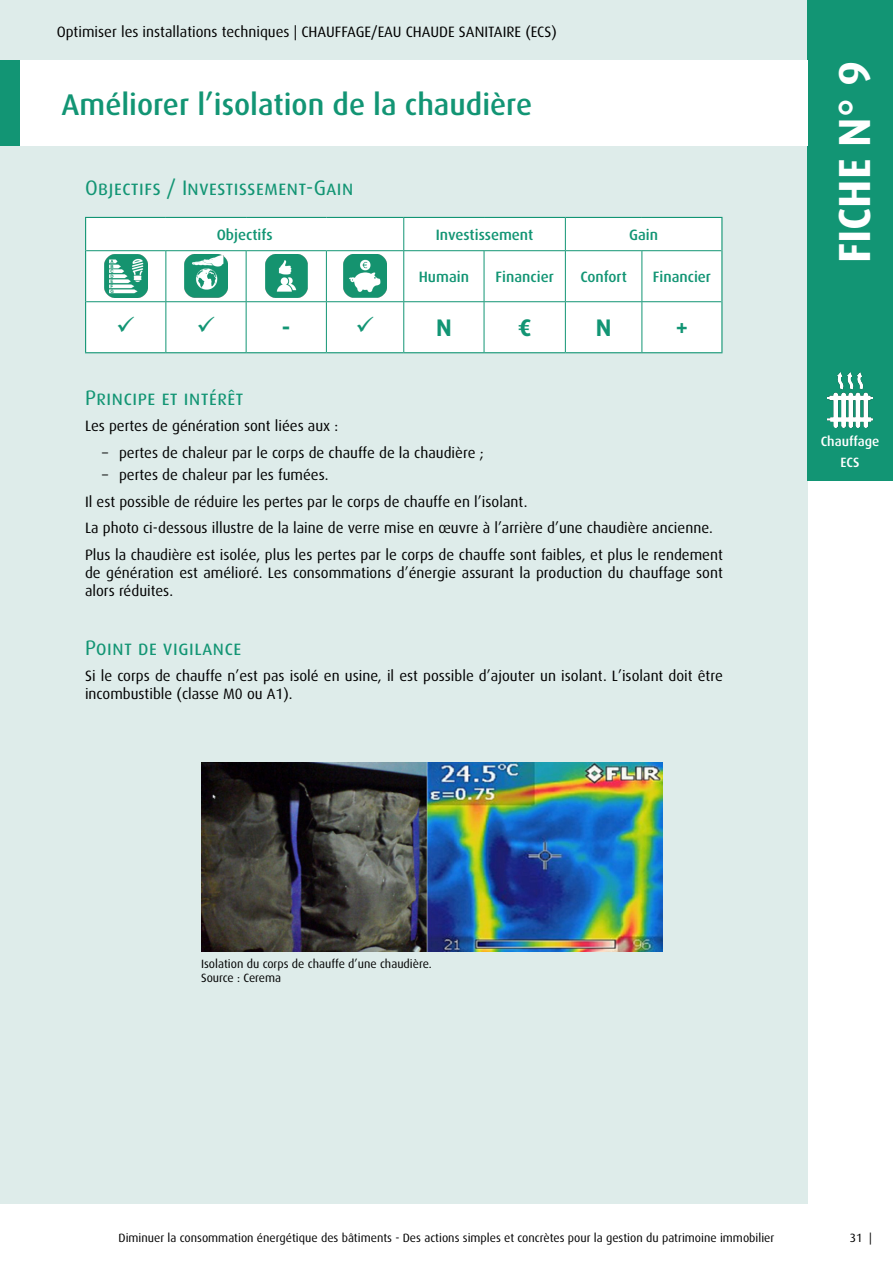
<style>
.page{position:relative;width:893px;height:1263px;background:#fff}
.page>*{position:absolute;margin:0;border:0;box-sizing:border-box;transform-origin:0 0}
.t1{font:700 45px "Dax OT";color:#fff}
.Titre_1_Fiche-vert{font:500 30px "Dax OT";color:#129574}
.t2{font:700 24px "Dax OT";color:#129574}
.Titre_2_fiche_vert{font:21px "Dax OT";color:#129574}
.corps_de_texte_fiche{font:15px/18px "Dax OT";color:#000;text-align:justify}
.t3{font:500 15px "Dax OT";color:#129574}
.t4{font:500 13.5px "Dax OT";color:#fff}
.Légende{font:12px "Dax OT";color:#000}
</style>
<div class="page">
<div style="left:0;top:0;width:808px;height:1203px;background:#deecea"></div>
<div style="left:808px;top:0;width:85px;height:480px;background:#129574"></div>
<img style="left:828px;top:372px;width:44px;height:56px">
<div style="left:19px;top:61px;width:789px;height:85px;background:#fff"></div>
<div style="left:0;top:61px;width:19px;height:85px;background:#129574"></div>
<div style="left:86px;top:218px;width:635px;height:134px;background:#fff"></div>
<hr style="left:403px;top:218px;width:1px;height:32px;background:#129574">
<hr style="left:565px;top:218px;width:1px;height:32px;background:#129574">
<hr style="left:86px;top:250px;width:80px;height:1px;background:#129574">
<hr style="left:166px;top:250px;width:80px;height:1px;background:#129574">
<hr style="left:165px;top:251px;width:1px;height:50px;background:#129574">
<hr style="left:246px;top:250px;width:80px;height:1px;background:#129574">
<hr style="left:246px;top:251px;width:1px;height:50px;background:#129574">
<hr style="left:326px;top:250px;width:78px;height:1px;background:#129574">
<hr style="left:326px;top:251px;width:1px;height:50px;background:#129574">
<hr style="left:404px;top:250px;width:80px;height:1px;background:#129574">
<hr style="left:403px;top:251px;width:1px;height:50px;background:#129574">
<hr style="left:484px;top:250px;width:81px;height:1px;background:#129574">
<hr style="left:484px;top:251px;width:1px;height:50px;background:#129574">
<hr style="left:565px;top:250px;width:77px;height:1px;background:#129574">
<hr style="left:565px;top:251px;width:1px;height:50px;background:#129574">
<hr style="left:642px;top:250px;width:79px;height:1px;background:#129574">
<hr style="left:641px;top:251px;width:1px;height:50px;background:#129574">
<hr style="left:86px;top:301px;width:80px;height:1px;background:#129574">
<hr style="left:166px;top:301px;width:80px;height:1px;background:#129574">
<hr style="left:165px;top:302px;width:1px;height:50px;background:#129574">
<hr style="left:246px;top:301px;width:80px;height:1px;background:#129574">
<hr style="left:246px;top:302px;width:1px;height:50px;background:#129574">
<hr style="left:326px;top:301px;width:78px;height:1px;background:#129574">
<hr style="left:326px;top:302px;width:1px;height:50px;background:#129574">
<hr style="left:404px;top:301px;width:80px;height:1px;background:#129574">
<hr style="left:403px;top:302px;width:1px;height:50px;background:#129574">
<hr style="left:484px;top:301px;width:81px;height:1px;background:#129574">
<hr style="left:484px;top:302px;width:1px;height:50px;background:#129574">
<hr style="left:565px;top:301px;width:77px;height:1px;background:#129574">
<hr style="left:565px;top:302px;width:1px;height:50px;background:#129574">
<hr style="left:642px;top:301px;width:79px;height:1px;background:#129574">
<hr style="left:641px;top:302px;width:1px;height:50px;background:#129574">
<hr style="left:85px;top:217px;width:81px;height:1px;background:#129574">
<hr style="left:85px;top:218px;width:1px;height:33px;background:#129574">
<hr style="left:166px;top:217px;width:80px;height:1px;background:#129574">
<hr style="left:246px;top:217px;width:80px;height:1px;background:#129574">
<hr style="left:326px;top:217px;width:78px;height:1px;background:#129574">
<hr style="left:404px;top:217px;width:80px;height:1px;background:#129574">
<hr style="left:484px;top:217px;width:81px;height:1px;background:#129574">
<hr style="left:565px;top:217px;width:77px;height:1px;background:#129574">
<hr style="left:642px;top:217px;width:80px;height:1px;background:#129574">
<hr style="left:721px;top:218px;width:1px;height:33px;background:#129574">
<hr style="left:85px;top:251px;width:1px;height:51px;background:#129574">
<hr style="left:721px;top:251px;width:1px;height:51px;background:#129574">
<hr style="left:85px;top:302px;width:1px;height:50px;background:#129574">
<hr style="left:721px;top:302px;width:1px;height:50px;background:#129574">
<hr style="left:85px;top:352px;width:81px;height:1px;background:#129574">
<hr style="left:166px;top:352px;width:80px;height:1px;background:#129574">
<hr style="left:246px;top:352px;width:80px;height:1px;background:#129574">
<hr style="left:326px;top:352px;width:78px;height:1px;background:#129574">
<hr style="left:404px;top:352px;width:80px;height:1px;background:#129574">
<hr style="left:484px;top:352px;width:81px;height:1px;background:#129574">
<hr style="left:565px;top:352px;width:77px;height:1px;background:#129574">
<hr style="left:642px;top:352px;width:80px;height:1px;background:#129574">
<img style="left:105px;top:255px;width:42px;height:42px">
<img style="left:185px;top:255px;width:42px;height:42px">
<img style="left:265px;top:255px;width:43px;height:42px">
<img style="left:344px;top:255px;width:42px;height:42px">
<img style="left:202px;top:763px;width:460px;height:189px">
<svg style="left:118px;top:317px;width:16px;height:15px"></svg>
<svg style="left:198px;top:317px;width:17px;height:15px"></svg>
<svg style="left:357px;top:317px;width:17px;height:15px"></svg>
<p class="corps_de_texte_fiche" style="left:57px;top:23px;width:502px">Optimiser les installations techniques | CHAUFFAGE/EAU CHAUDE SANITAIRE (ECS)</p>
<h2 class="Titre_1_Fiche-vert" style="left:62px;top:88px;width:472px">Améliorer l’isolation de la chaudière</h2>
<h2 class="Titre_1_Fiche-vert" style="left:62px;top:88px;width:20px">O</h2>
<p class="Titre_2_fiche_vert" style="left:85px;top:176px;width:270px">Objectifs / Investissement-Gain</p>
<p class="t3" style="left:217px;top:226px;width:58px">Objectifs</p>
<p class="t3" style="left:436px;top:226px;width:99px">Investissement</p>
<p class="t3" style="left:629px;top:226px;width:30px">Gain</p>
<p class="t3" style="left:419px;top:268px;width:52px">Humain</p>
<p class="t3" style="left:496px;top:268px;width:60px">Financier</p>
<p class="t3" style="left:580px;top:268px;width:48px">Confort</p>
<p class="t3" style="left:653px;top:268px;width:60px">Financier</p>
<p class="t2" style="left:282px;top:314px;width:10px">-</p>
<p class="t2" style="left:436px;top:314px;width:17px">N</p>
<p class="t2" style="left:518px;top:314px;width:15px">€</p>
<p class="t2" style="left:596px;top:314px;width:17px">N</p>
<p class="t2" style="left:675px;top:314px;width:15px">+</p>
<p class="Titre_2_fiche_vert" style="left:85px;top:386px;width:160px">Principe et intérêt</p>
<p class="corps_de_texte_fiche" style="left:85px;top:417px;width:255px">Les pertes de génération sont liées aux :</p>
<p class="corps_de_texte_fiche" style="left:102px;top:444px;width:383px">– pertes de chaleur par le corps de chauffe de la chaudière ;</p>
<p class="corps_de_texte_fiche" style="left:102px;top:466px;width:228px">– pertes de chaleur par les fumées.</p>
<p class="corps_de_texte_fiche" style="left:85px;top:493px;width:444px">Il est possible de réduire les pertes par le corps de chauffe en l’isolant.</p>
<p class="corps_de_texte_fiche" style="left:85px;top:519px;width:629px">La photo ci-dessous illustre de la laine de verre mise en œuvre à l’arrière d’une chaudière ancienne.</p>
<p class="corps_de_texte_fiche" style="left:85px;top:546px;width:639px">Plus la chaudière est isolée, plus les pertes par le corps de chauffe sont faibles, et plus le rendement de génération est amélioré. Les consommations d’énergie assurant la production du chauffage sont alors réduites.</p>
<p class="Titre_2_fiche_vert" style="left:85px;top:636px;width:158px">Point de vigilance</p>
<p class="corps_de_texte_fiche" style="left:85px;top:667px;width:639px">Si le corps de chauffe n’est pas isolé en usine, il est possible d’ajouter un isolant. L’isolant doit être incombustible (classe M0 ou A1).</p>
<p class="t1" style="left:829px;top:263px;width:204px;rotate:-90deg">FICHE N° 9</p>
<p class="t4" style="left:821px;top:433px;width:60px">Chauffage</p>
<p class="t4" style="left:841px;top:454px;width:20px">ECS</p>
<p class="Légende" style="left:201px;top:957px;width:232px">Isolation du corps de chauffe d’une chaudière.</p>
<p class="Légende" style="left:201px;top:971px;width:82px">Source : Cerema</p>
<p class="Légende" style="left:119px;top:1231px;width:657px">Diminuer la consommation énergétique des bâtiments - Des actions simples et concrètes pour la gestion du patrimoine immobilier</p>
<p class="Légende" style="left:850px;top:1231px;width:24px">31 |</p>
</div>
